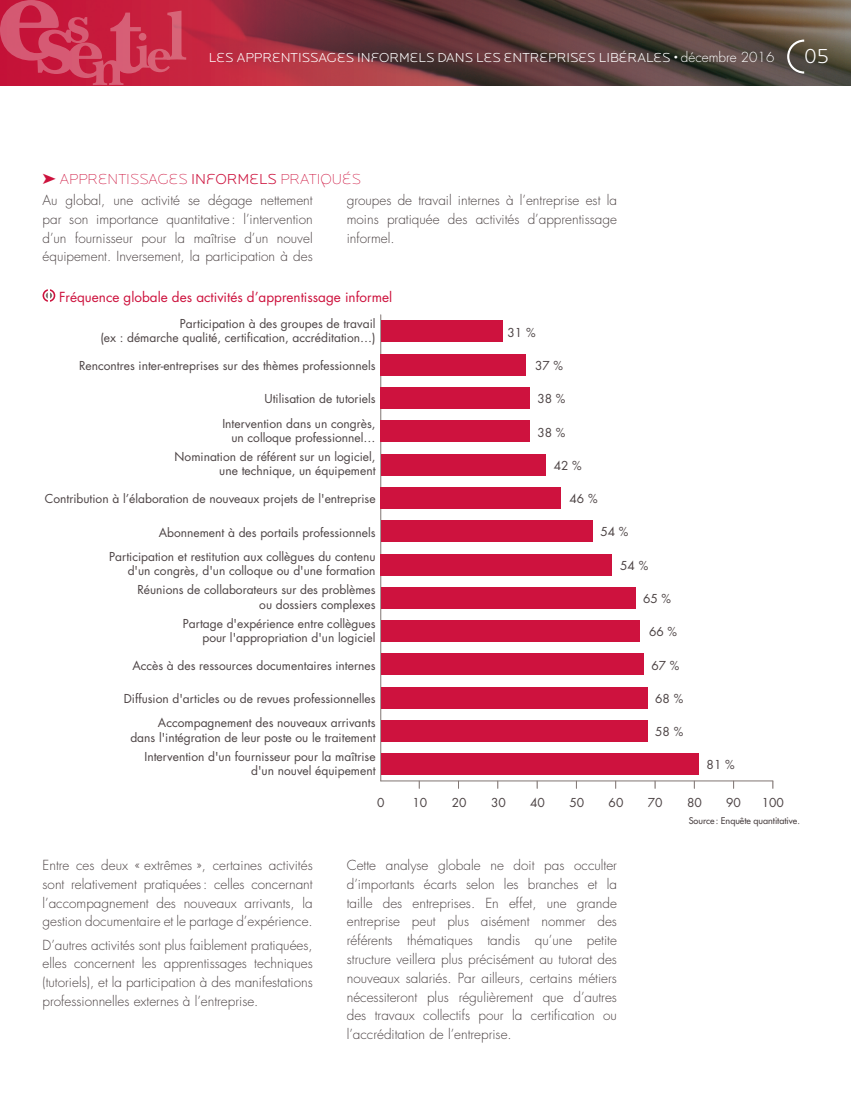
<style>
.page{position:relative;width:851px;height:1106px;background:#fff}
.page>*{position:absolute;margin:0;border:0;box-sizing:border-box;transform-origin:0 0}
.t1{font:300 21px "Locator Display";color:#fff}
.t2{font:200 15px "Locator Display";color:#cd123d}
.ESS_TEXTE_COURANT{font:300 13.5px/18.8px "Futura Std";color:#4c4344;text-align:justify}
.t3{font:300 13.5px "Locator Display";color:#fff}
.t4{font:13.5px "Futura Std";color:#cd123d}
.t5{font:12px/14.4px "Futura Std";color:#4c4344;text-align:right}
.t6{font:500 9px "Futura Std";color:#4c4344}
.s1{font-family:"Futura Std"}
.s2{font-weight:300}
</style>
<div class="page">
<svg style="left:186px;top:0;width:664px;height:85px;background:#703c3e"></svg>
<svg style="left:0;top:0;width:186px;height:85px;background:#cb314f"></svg>
<svg style="left:787px;top:40px;width:17px;height:34px"></svg>
<svg style="left:43px;top:289px;width:12px;height:13px"></svg>
<hr style="left:381px;top:780px;width:391px;height:1px;background:#807572">
<hr style="left:380px;top:315px;width:1px;height:466px;background:#807572">
<div style="left:381px;top:321px;width:121px;height:21px;background:#ce123e"></div>
<div style="left:381px;top:354px;width:144px;height:21px;background:#ce123e"></div>
<div style="left:381px;top:387px;width:148px;height:22px;background:#ce123e"></div>
<div style="left:381px;top:420px;width:148px;height:22px;background:#ce123e"></div>
<div style="left:381px;top:454px;width:164px;height:21px;background:#ce123e"></div>
<div style="left:381px;top:487px;width:180px;height:21px;background:#ce123e"></div>
<div style="left:381px;top:520px;width:211px;height:22px;background:#ce123e"></div>
<div style="left:381px;top:554px;width:231px;height:21px;background:#ce123e"></div>
<div style="left:381px;top:587px;width:254px;height:21px;background:#ce123e"></div>
<div style="left:381px;top:620px;width:258px;height:21px;background:#ce123e"></div>
<div style="left:381px;top:653px;width:262px;height:22px;background:#ce123e"></div>
<div style="left:381px;top:687px;width:266px;height:21px;background:#ce123e"></div>
<div style="left:381px;top:720px;width:266px;height:21px;background:#ce123e"></div>
<div style="left:381px;top:753px;width:317px;height:22px;background:#ce123e"></div>
<p class="t3" style="left:209px;top:49px;width:567px">LES APPRENTISSAGES INFORMELS DANS LES ENTREPRISES LIBÉRALES • <span class="s1">décembre 2016</span></p>
<h1 class="t1" style="left:804px;top:43px;width:26px">05</h1>
<p class="t2" style="left:43px;top:170px;width:320px">➤ APPRENTISSAGES <span class="s2">INFORMELS</span> PRATIQUÉS</p>
<p class="ESS_TEXTE_COURANT" style="left:43px;top:191px;width:272px">Au global, une activité se dégage nettement par son importance quantitative: l’intervention d’un fournisseur pour la maîtrise d’un nouvel équipement. Inversement, la participation à des</p>
<p class="ESS_TEXTE_COURANT" style="left:347px;top:191px;width:272px">groupes de travail internes à l’entreprise est la moins pratiquée des activités d’apprentissage informel.</p>
<p class="t4" style="left:59px;top:288px;width:334px">Fréquence globale des activités d’apprentissage informel</p>
<p class="t5" style="left:100px;top:316px;width:276px">Participation à des groupes de travail<br>(ex : démarche qualité, certification, accréditation…)</p>
<p class="t5" style="left:79px;top:359px;width:298px">Rencontres inter-entreprises sur des thèmes professionnels</p>
<p class="t5" style="left:264px;top:392px;width:113px">Utilisation de tutoriels</p>
<p class="t5" style="left:222px;top:416px;width:155px">Intervention dans un congrès, un colloque professionnel…</p>
<p class="t5" style="left:174px;top:449px;width:202px">Nomination de référent sur un logiciel, une technique, un équipement</p>
<p class="t5" style="left:45px;top:492px;width:332px">Contribution à l’élaboration de nouveaux projets de l'entreprise</p>
<p class="t5" style="left:159px;top:525px;width:218px">Abonnement à des portails professionnels</p>
<p class="t5" style="left:109px;top:549px;width:268px">Participation et restitution aux collègues du contenu d'un congrès, d'un colloque ou d'une formation</p>
<p class="t5" style="left:137px;top:582px;width:240px">Réunions de collaborateurs sur des problèmes ou dossiers complexes</p>
<p class="t5" style="left:183px;top:616px;width:194px">Partage d'expérience entre collègues pour l'appropriation d'un logiciel</p>
<p class="t5" style="left:132px;top:658px;width:244px">Accès à des ressources documentaires internes</p>
<p class="t5" style="left:124px;top:691px;width:253px">Diffusion d'articles ou de revues professionnelles</p>
<p class="t5" style="left:130px;top:716px;width:247px">Accompagnement des nouveaux arrivants dans l'intégration de leur poste ou le traitement</p>
<p class="t5" style="left:144px;top:749px;width:232px">Intervention d'un fournisseur pour la maîtrise d'un nouvel équipement</p>
<p class="t5" style="left:507px;top:325px;width:30px">31 %</p>
<p class="t5" style="left:535px;top:358px;width:30px">37 %</p>
<p class="t5" style="left:537px;top:392px;width:30px">38 %</p>
<p class="t5" style="left:537px;top:425px;width:30px">38 %</p>
<p class="t5" style="left:553px;top:458px;width:30px">42 %</p>
<p class="t5" style="left:569px;top:491px;width:30px">46 %</p>
<p class="t5" style="left:600px;top:525px;width:30px">54 %</p>
<p class="t5" style="left:620px;top:558px;width:30px">54 %</p>
<p class="t5" style="left:643px;top:591px;width:30px">65 %</p>
<p class="t5" style="left:649px;top:625px;width:30px">66 %</p>
<p class="t5" style="left:651px;top:658px;width:30px">67 %</p>
<p class="t5" style="left:655px;top:691px;width:30px">68 %</p>
<p class="t5" style="left:655px;top:724px;width:30px">58 %</p>
<p class="t5" style="left:706px;top:758px;width:30px">81 %</p>
<p class="t5" style="left:377px;top:795px;width:9px">0</p>
<p class="t5" style="left:412px;top:795px;width:16px">10</p>
<p class="t5" style="left:451px;top:795px;width:16px">20</p>
<p class="t5" style="left:491px;top:795px;width:16px">30</p>
<p class="t5" style="left:530px;top:795px;width:16px">40</p>
<p class="t5" style="left:569px;top:795px;width:16px">50</p>
<p class="t5" style="left:608px;top:795px;width:16px">60</p>
<p class="t5" style="left:647px;top:795px;width:16px">70</p>
<p class="t5" style="left:687px;top:795px;width:16px">80</p>
<p class="t5" style="left:726px;top:795px;width:16px">90</p>
<p class="t5" style="left:761px;top:795px;width:24px">100</p>
<p class="ESS_TEXTE_COURANT" style="left:43px;top:856px;width:272px">Entre ces deux « extrêmes », certaines activités sont relativement pratiquées: celles concernant l’accompagnement des nouveaux arrivants, la gestion documentaire et le partage d’expérience.</p>
<p class="ESS_TEXTE_COURANT" style="left:43px;top:935px;width:272px">D’autres activités sont plus faiblement pratiquées, elles concernent les apprentissages techniques (tutoriels), et la participation à des manifestations professionnelles externes à l’entreprise.</p>
<p class="ESS_TEXTE_COURANT" style="left:347px;top:856px;width:272px">Cette analyse globale ne doit pas occulter d’importants écarts selon les branches et la taille des entreprises. En effet, une grande entreprise peut plus aisément nommer des référents thématiques tandis qu’une petite structure veillera plus précisément au tutorat des nouveaux salariés. Par ailleurs, certains métiers nécessiteront plus régulièrement que d’autres des travaux collectifs pour la certification ou l’accréditation de l’entreprise.</p>
<p class="t6" style="left:688px;top:815px;width:113px">Source : Enquête quantitative.</p>
</div>
